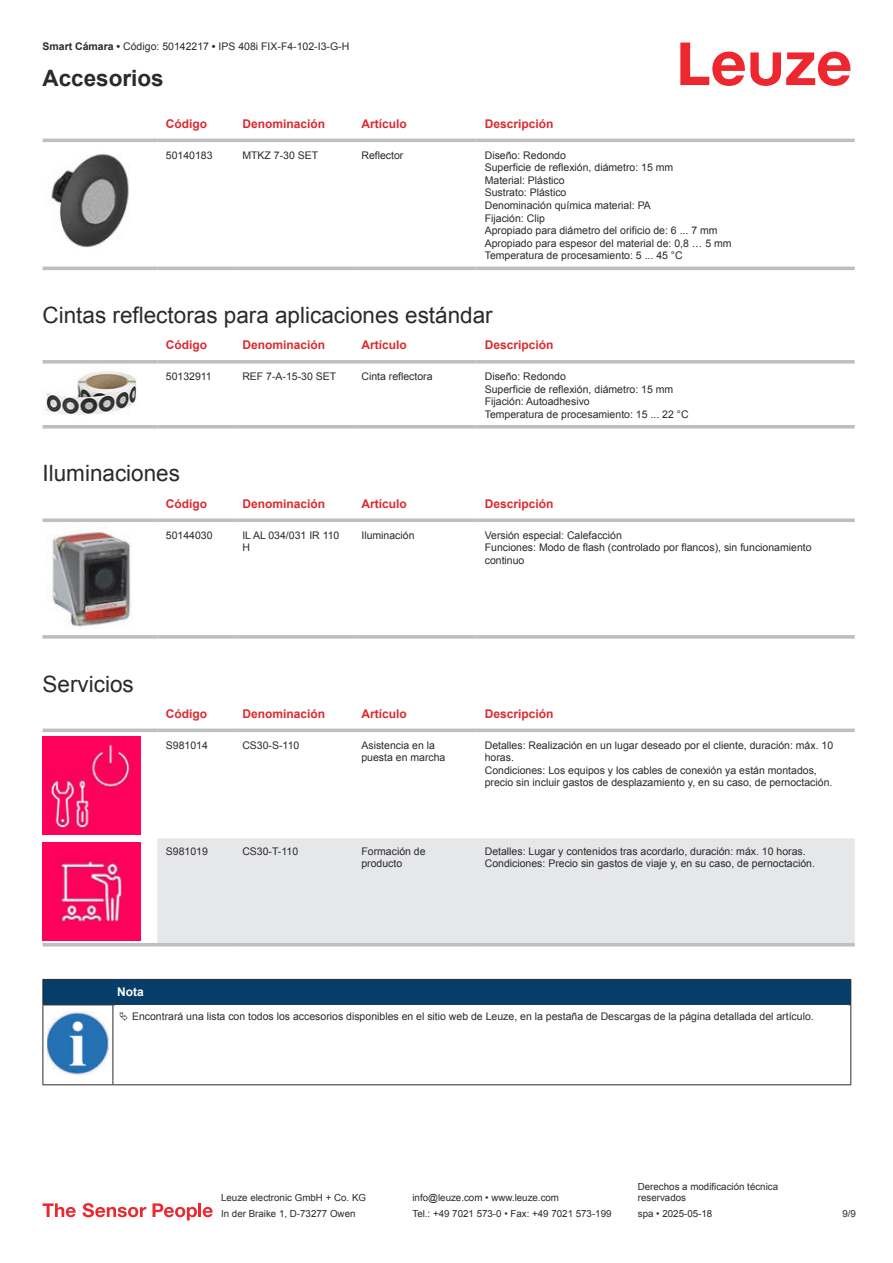
<style>
.page{position:relative;width:893px;height:1263px;background:#fff}
.page>*{position:absolute;margin:0;border:0;box-sizing:border-box;transform-origin:0 0}
.t1{font:22.5px "Arial";color:#2b292a}
.t2{font:700 22.5px "Arial";color:#2b292a}
.t3{font:700 12px "Arial";color:#db2a30}
.t4{font:700 12px "Arial";color:#fff}
.t5{font:10.5px/12.6px "Arial";color:#2b292a}
.t6{font:9.75px/11.7px "Arial";color:#2b292a}
.s1{font-weight:700}
</style>
<div class="page">
<svg style="left:680px;top:43px;width:170px;height:43px"></svg>
<svg style="left:43px;top:138px;width:812px;height:129px"></svg>
<hr style="left:43px;top:139px;width:114px;height:3px;background:#bdbfc1">
<hr style="left:157px;top:139px;width:77px;height:3px;background:#bdbfc1">
<hr style="left:234px;top:139px;width:119px;height:3px;background:#bdbfc1">
<hr style="left:353px;top:139px;width:123px;height:3px;background:#bdbfc1">
<hr style="left:476px;top:139px;width:379px;height:3px;background:#bdbfc1">
<hr style="left:43px;top:267px;width:114px;height:3px;background:#bdbfc1">
<hr style="left:157px;top:267px;width:77px;height:3px;background:#bdbfc1">
<hr style="left:234px;top:267px;width:119px;height:3px;background:#bdbfc1">
<hr style="left:353px;top:267px;width:123px;height:3px;background:#bdbfc1">
<hr style="left:476px;top:267px;width:379px;height:3px;background:#bdbfc1">
<img style="left:45px;top:146px;width:93px;height:107px">
<svg style="left:43px;top:360px;width:114px;height:4px"></svg>
<svg style="left:157px;top:360px;width:77px;height:4px"></svg>
<svg style="left:234px;top:360px;width:119px;height:4px"></svg>
<svg style="left:353px;top:360px;width:123px;height:4px"></svg>
<svg style="left:476px;top:360px;width:379px;height:4px;background:#c3c5c7"></svg>
<svg style="left:43px;top:425px;width:114px;height:4px"></svg>
<svg style="left:157px;top:425px;width:77px;height:4px"></svg>
<svg style="left:234px;top:425px;width:119px;height:4px"></svg>
<svg style="left:353px;top:425px;width:123px;height:4px"></svg>
<svg style="left:476px;top:425px;width:379px;height:4px;background:#c3c5c7"></svg>
<img style="left:43px;top:371px;width:94px;height:44px">
<svg style="left:43px;top:518px;width:114px;height:4px"></svg>
<svg style="left:157px;top:518px;width:77px;height:4px"></svg>
<svg style="left:234px;top:518px;width:119px;height:4px"></svg>
<svg style="left:353px;top:518px;width:123px;height:4px"></svg>
<svg style="left:476px;top:518px;width:379px;height:4px;background:#c4c6c8"></svg>
<svg style="left:43px;top:635px;width:114px;height:4px"></svg>
<svg style="left:157px;top:635px;width:77px;height:4px"></svg>
<svg style="left:234px;top:635px;width:119px;height:4px"></svg>
<svg style="left:353px;top:635px;width:123px;height:4px"></svg>
<svg style="left:476px;top:635px;width:379px;height:4px;background:#c3c5c7"></svg>
<img style="left:52px;top:526px;width:80px;height:102px">
<svg style="left:43px;top:736px;width:812px;height:211px"></svg>
<div style="left:157px;top:838px;width:698px;height:105px;background:#e6e7e9"></div>
<svg style="left:43px;top:728px;width:114px;height:4px"></svg>
<svg style="left:157px;top:728px;width:77px;height:4px"></svg>
<svg style="left:234px;top:728px;width:119px;height:4px"></svg>
<svg style="left:353px;top:728px;width:123px;height:4px"></svg>
<svg style="left:476px;top:728px;width:379px;height:4px;background:#c6c7c9"></svg>
<hr style="left:43px;top:943px;width:114px;height:3px;background:#bdbfc1">
<hr style="left:157px;top:943px;width:77px;height:3px;background:#bdbfc1">
<hr style="left:234px;top:943px;width:119px;height:3px;background:#bdbfc1">
<hr style="left:353px;top:943px;width:123px;height:3px;background:#bdbfc1">
<hr style="left:476px;top:943px;width:379px;height:3px;background:#bdbfc1">
<img style="left:43px;top:736px;width:97px;height:98px">
<img style="left:43px;top:843px;width:97px;height:97px">
<div style="left:43px;top:979px;width:808px;height:26px;background:#063d69"></div>
<hr style="left:113px;top:1004px;width:738px;height:1px;background:#2b292a">
<hr style="left:43px;top:1005px;width:1px;height:75px;background:#2b292a">
<hr style="left:113px;top:1005px;width:1px;height:75px;background:#2b292a">
<hr style="left:850px;top:1005px;width:1px;height:75px;background:#2b292a">
<hr style="left:43px;top:1084px;width:70px;height:1px;background:#2b292a">
<hr style="left:113px;top:1084px;width:738px;height:1px;background:#2b292a">
<img style="left:47px;top:1011px;width:61px;height:63px">
<svg style="left:43px;top:1203px;width:33px;height:14px"></svg>
<svg style="left:83px;top:1203px;width:63px;height:14px"></svg>
<svg style="left:153px;top:1203px;width:44px;height:17px"></svg>
<hr style="left:198px;top:1203px;width:3px;height:14px;background:#ed272d">
<svg style="left:203px;top:1207px;width:10px;height:10px"></svg>
<p class="t5" style="left:43px;top:41px;width:308px"><span class="s1">Smart Cámara •</span> Código: 50142217 <span class="s1">•</span> IPS 408i FIX-F4-102-I3-G-H</p>
<h1 class="t2" style="left:43px;top:70px;width:123px">Accesorios</h1>
<p class="t3" style="left:166px;top:119px;width:43px">Código</p>
<p class="t3" style="left:242px;top:119px;width:84px">Denominación</p>
<p class="t3" style="left:361px;top:119px;width:47px">Artículo</p>
<p class="t3" style="left:485px;top:119px;width:70px">Descripción</p>
<p class="t5" style="left:166px;top:150px;width:48px">50140183</p>
<p class="t5" style="left:242px;top:150px;width:77px">MTKZ 7-30 SET</p>
<p class="t5" style="left:361px;top:150px;width:44px">Reflector</p>
<p class="t5" style="left:485px;top:150px;width:248px">Diseño: Redondo<br>Superficie de reflexión, diámetro: 15 mm<br>Material: Plástico<br>Sustrato: Plástico<br>Denominación química material: PA<br>Fijación: Clip<br>Apropiado para diámetro del orificio de: 6 ... 7 mm<br>Apropiado para espesor del material de: 0,8 … 5 mm<br>Temperatura de procesamiento: 5 ... 45 °C</p>
<h1 class="t1" style="left:43px;top:307px;width:452px">Cintas reflectoras para aplicaciones estándar</h1>
<p class="t3" style="left:166px;top:340px;width:43px">Código</p>
<p class="t3" style="left:242px;top:340px;width:84px">Denominación</p>
<p class="t3" style="left:361px;top:340px;width:47px">Artículo</p>
<p class="t3" style="left:485px;top:340px;width:70px">Descripción</p>
<p class="t5" style="left:166px;top:371px;width:47px">50132911</p>
<p class="t5" style="left:242px;top:371px;width:95px">REF 7-A-15-30 SET</p>
<p class="t5" style="left:361px;top:371px;width:73px">Cinta reflectora</p>
<p class="t5" style="left:485px;top:371px;width:205px">Diseño: Redondo<br>Superficie de reflexión, diámetro: 15 mm<br>Fijación: Autoadhesivo<br>Temperatura de procesamiento: 15 ... 22 °C</p>
<h1 class="t1" style="left:43px;top:465px;width:139px">Iluminaciones</h1>
<p class="t3" style="left:166px;top:499px;width:43px">Código</p>
<p class="t3" style="left:242px;top:499px;width:84px">Denominación</p>
<p class="t3" style="left:361px;top:499px;width:47px">Artículo</p>
<p class="t3" style="left:485px;top:499px;width:70px">Descripción</p>
<p class="t5" style="left:166px;top:529px;width:48px">50144030</p>
<p class="t5" style="left:242px;top:529px;width:99px">IL AL 034/031 IR 110<br>H</p>
<p class="t5" style="left:361px;top:529px;width:55px">Iluminación</p>
<p class="t5" style="left:485px;top:529px;width:328px">Versión especial: Calefacción<br>Funciones: Modo de flash (controlado por flancos), sin funcionamiento continuo</p>
<h1 class="t1" style="left:43px;top:675px;width:93px">Servicios</h1>
<p class="t3" style="left:166px;top:709px;width:43px">Código</p>
<p class="t3" style="left:242px;top:709px;width:84px">Denominación</p>
<p class="t3" style="left:361px;top:709px;width:47px">Artículo</p>
<p class="t3" style="left:485px;top:709px;width:70px">Descripción</p>
<p class="t5" style="left:166px;top:739px;width:44px">S981014</p>
<p class="t5" style="left:242px;top:739px;width:58px">CS30-S-110</p>
<p class="t5" style="left:361px;top:739px;width:86px">Asistencia en la puesta en marcha</p>
<p class="t5" style="left:485px;top:739px;width:350px">Detalles: Realización en un lugar deseado por el cliente, duración: máx. 10 horas.<br>Condiciones: Los equipos y los cables de conexión ya están montados, precio sin incluir gastos de desplazamiento y, en su caso, de pernoctación.</p>
<p class="t5" style="left:166px;top:846px;width:44px">S981019</p>
<p class="t5" style="left:242px;top:846px;width:57px">CS30-T-110</p>
<p class="t5" style="left:361px;top:846px;width:66px">Formación de producto</p>
<p class="t5" style="left:485px;top:846px;width:332px">Detalles: Lugar y contenidos tras acordarlo, duración: máx. 10 horas.<br>Condiciones: Precio sin gastos de viaje y, en su caso, de pernoctación.</p>
<p class="t4" style="left:117px;top:987px;width:28px">Nota</p>
<p class="t5" style="left:132px;top:1011px;width:683px">Encontrará una lista con todos los accesorios disponibles en el sitio web de Leuze, en la pestaña de Descargas de la página detallada del artículo.</p>
<p class="t6" style="left:221px;top:1193px;width:146px">Leuze electronic GmbH + Co. KG</p>
<p class="t6" style="left:412px;top:1193px;width:148px">info@leuze.com • www.leuze.com</p>
<p class="t6" style="left:638px;top:1181px;width:142px">Derechos a modificación técnica reservados</p>
<p class="t6" style="left:221px;top:1209px;width:136px">In der Braike 1, D-73277 Owen</p>
<p class="t6" style="left:412px;top:1209px;width:201px">Tel.: +49 7021 573-0 • Fax: +49 7021 573-199</p>
<p class="t6" style="left:638px;top:1209px;width:76px">spa • 2025-05-18</p>
<p class="t6" style="left:842px;top:1209px;width:15px">9 /9</p>
</div>
